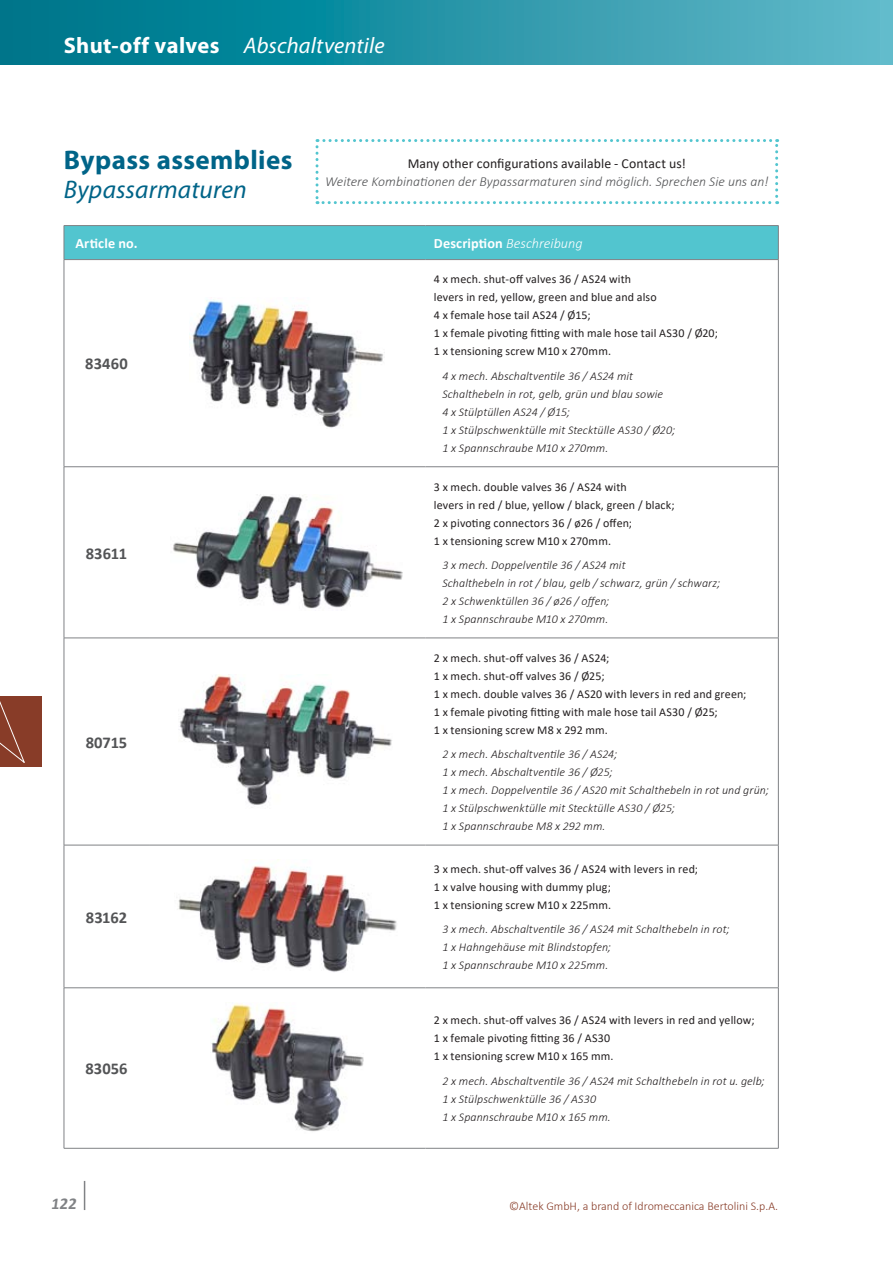
<style>
.page{position:relative;width:893px;height:1263px;background:#fff}
.page>*{position:absolute;margin:0;border:0;box-sizing:border-box;transform-origin:0 0}
.t1{font:700 27px "Myriad Pro";letter-spacing:.015em;color:#006488}
.t2{font:italic 25.5px "Myriad Pro";letter-spacing:.01em;color:#006488}
.t3{font:italic 22.5px "Myriad Pro";letter-spacing:.005em;color:#fff}
.t4{font:700 16.5px "Calibri";letter-spacing:.005em;color:#535456}
.t5{font:700 16.5px "Calibri";color:#808285}
.t6{font:italic 300 14.25px "Calibri";color:#fff}
.t7{font:700 14.25px "Calibri";letter-spacing:.01em;color:#fff}
.t8{font:italic 300 13.8px "Calibri";color:#535456}
.t9{font:13.8px "Calibri";letter-spacing:.005em;color:#231f20}
.t10{font:12px/18px "Calibri";letter-spacing:.01em;color:#231f20}
.t11{font:italic 300 12px/18px "Calibri";letter-spacing:.005em;color:#231f20}
.t12{font:300 12px "Calibri";color:#883c28}
.s1{font-weight:700;font-style:normal}
</style>
<div class="page">
<svg style="left:84px;top:1181px;width:1px;height:29px"></svg>
<svg style="left:0;top:0;width:880px;height:64px;background:#2594a8"></svg>
<div style="left:880px;top:0;width:13px;height:64px;background:#62bccc"></div>
<div style="left:0;top:696px;width:41px;height:70px;background:#883c28"></div>
<svg style="left:0;top:701px;width:25px;height:62px"></svg>
<div style="left:65px;top:226px;width:713px;height:33px;background:#52c5cf"></div>
<hr style="left:64px;top:260px;width:1px;height:207px;background:#808285">
<hr style="left:778px;top:260px;width:1px;height:207px;background:#808285">
<hr style="left:64px;top:466px;width:85px;height:1px;background:#808285">
<hr style="left:64px;top:467px;width:1px;height:171px;background:#808285">
<hr style="left:149px;top:466px;width:276px;height:1px;background:#808285">
<hr style="left:425px;top:466px;width:353px;height:1px;background:#808285">
<hr style="left:778px;top:467px;width:1px;height:171px;background:#808285">
<hr style="left:64px;top:638px;width:85px;height:1px;background:#808285">
<hr style="left:64px;top:638px;width:1px;height:207px;background:#808285">
<hr style="left:149px;top:638px;width:276px;height:1px;background:#808285">
<hr style="left:425px;top:638px;width:353px;height:1px;background:#808285">
<hr style="left:778px;top:638px;width:1px;height:207px;background:#808285">
<hr style="left:64px;top:845px;width:85px;height:1px;background:#808285">
<hr style="left:64px;top:845px;width:1px;height:142px;background:#808285">
<hr style="left:149px;top:845px;width:276px;height:1px;background:#808285">
<hr style="left:425px;top:845px;width:353px;height:1px;background:#808285">
<hr style="left:778px;top:845px;width:1px;height:142px;background:#808285">
<hr style="left:64px;top:987px;width:85px;height:1px;background:#808285">
<hr style="left:64px;top:988px;width:1px;height:160px;background:#808285">
<hr style="left:149px;top:987px;width:276px;height:1px;background:#808285">
<hr style="left:425px;top:987px;width:353px;height:1px;background:#808285">
<hr style="left:778px;top:988px;width:1px;height:160px;background:#808285">
<hr style="left:64px;top:1148px;width:85px;height:1px;background:#808285">
<hr style="left:149px;top:1148px;width:276px;height:1px;background:#808285">
<hr style="left:425px;top:1148px;width:353px;height:1px;background:#808285">
<hr style="left:64px;top:225px;width:85px;height:1px;background:#808285">
<hr style="left:64px;top:226px;width:1px;height:33px;background:#808285">
<hr style="left:149px;top:225px;width:276px;height:1px;background:#808285">
<hr style="left:425px;top:225px;width:353px;height:1px;background:#808285">
<hr style="left:778px;top:226px;width:1px;height:33px;background:#808285">
<hr style="left:64px;top:259px;width:85px;height:1px;background:#808285">
<hr style="left:149px;top:259px;width:276px;height:1px;background:#808285">
<hr style="left:425px;top:259px;width:353px;height:1px;background:#808285">
<img style="left:190px;top:300px;width:193px;height:128px">
<img style="left:173px;top:494px;width:230px;height:115px">
<img style="left:179px;top:675px;width:213px;height:130px">
<img style="left:178px;top:866px;width:219px;height:106px">
<img style="left:211px;top:1003px;width:153px;height:129px">
<svg style="left:315px;top:139px;width:463px;height:65px"></svg>
<h3 class="t3" style="left:64px;top:32px;width:322px"><span class="s1">Shut-off valves</span> Abschaltventile</h3>
<h1 class="t1" style="left:64px;top:142px;width:230px">Bypass assemblies</h1>
<h2 class="t2" style="left:64px;top:173px;width:185px">Bypassarmaturen</h2>
<p class="t9" style="left:408px;top:153px;width:280px">Many other configurations available - Contact us!</p>
<p class="t8" style="left:325px;top:173px;width:445px">Weitere Kombinationen der Bypassarmaturen sind möglich. Sprechen Sie uns an!</p>
<p class="t7" style="left:75px;top:233px;width:64px">Article no.</p>
<p class="t6" style="left:434px;top:234px;width:150px"><span class="s1">Description</span> Beschreibung</p>
<h3 class="t4" style="left:85px;top:352px;width:44px">83460</h3>
<h3 class="t4" style="left:86px;top:541px;width:43px">83611</h3>
<h3 class="t4" style="left:86px;top:730px;width:43px">80715</h3>
<h3 class="t4" style="left:86px;top:905px;width:43px">83162</h3>
<h3 class="t4" style="left:85px;top:1057px;width:44px">83056</h3>
<p class="t10" style="left:434px;top:270px;width:286px">4 x mech. shut-off valves 36 / AS24 with<br>levers in red, yellow, green and blue and also<br>4 x female hose tail AS24 / Ø15;<br>1 x female pivoting fitting with male hose tail AS30 / Ø20; 1 x tensioning screw M10 x 270mm.</p>
<p class="t11" style="left:442px;top:367px;width:234px">4 x mech. Abschaltventile 36 / AS24 mit Schalthebeln in rot, gelb, grün und blau sowie<br>4 x Stülptüllen AS24 / Ø15;<br>1 x Stülpschwenktülle mit Stecktülle AS30 / Ø20; 1 x Spannschraube M10 x 270mm.</p>
<p class="t10" style="left:434px;top:477px;width:242px">3 x mech. double valves 36 / AS24 with<br>levers in red / blue, yellow / black, green / black; 2 x pivoting connectors 36 / ø26 / offen;<br>1 x tensioning screw M10 x 270mm.</p>
<p class="t11" style="left:442px;top:556px;width:279px">3 x mech. Doppelventile 36 / AS24 mit<br>Schalthebeln in rot / blau, gelb / schwarz, grün / schwarz; 2 x Schwenktüllen 36 / ø26 / offen;<br>1 x Spannschraube M10 x 270mm.</p>
<p class="t10" style="left:434px;top:648px;width:314px">2 x mech. shut-off valves 36 / AS24;<br>1 x mech. shut-off valves 36 / Ø25;<br>1 x mech. double valves 36 / AS20 with levers in red and green; 1 x female pivoting fitting with male hose tail AS30 / Ø25;<br>1 x tensioning screw M8 x 292 mm.</p>
<p class="t11" style="left:442px;top:745px;width:328px">2 x mech. Abschaltventile 36 / AS24;<br>1 x mech. Abschaltventile 36 / Ø25;<br>1 x mech. Doppelventile 36 / AS20 mit Schalthebeln in rot und grün; 1 x Stülpschwenktülle mit Stecktülle AS30 / Ø25;<br>1 x Spannschraube M8 x 292 mm.</p>
<p class="t10" style="left:434px;top:859px;width:266px">3 x mech. shut-off valves 36 / AS24 with levers in red;<br>1 x valve housing with dummy plug;<br>1 x tensioning screw M10 x 225mm.</p>
<p class="t11" style="left:442px;top:920px;width:289px">3 x mech. Abschaltventile 36 / AS24 mit Schalthebeln in rot;<br>1 x Hahngehäuse mit Blindstopfen;<br>1 x Spannschraube M10 x 225mm.</p>
<p class="t10" style="left:434px;top:1011px;width:322px">2 x mech. shut-off valves 36 / AS24 with levers in red and yellow;<br>1 x female pivoting fitting 36 / AS30<br>1 x tensioning screw M10 x 165 mm.</p>
<p class="t11" style="left:442px;top:1072px;width:324px">2 x mech. Abschaltventile 36 / AS24 mit Schalthebeln in rot u. gelb;<br>1 x Stülpschwenktülle 36 / AS30<br>1 x Spannschraube M10 x 165 mm.</p>
<h3 class="t5" style="left:51px;top:1192px;width:30px">122</h3>
<p class="t12" style="left:509px;top:1198px;width:270px">©Altek GmbH, a brand of Idromeccanica Bertolini S.p.A.</p>
</div>
